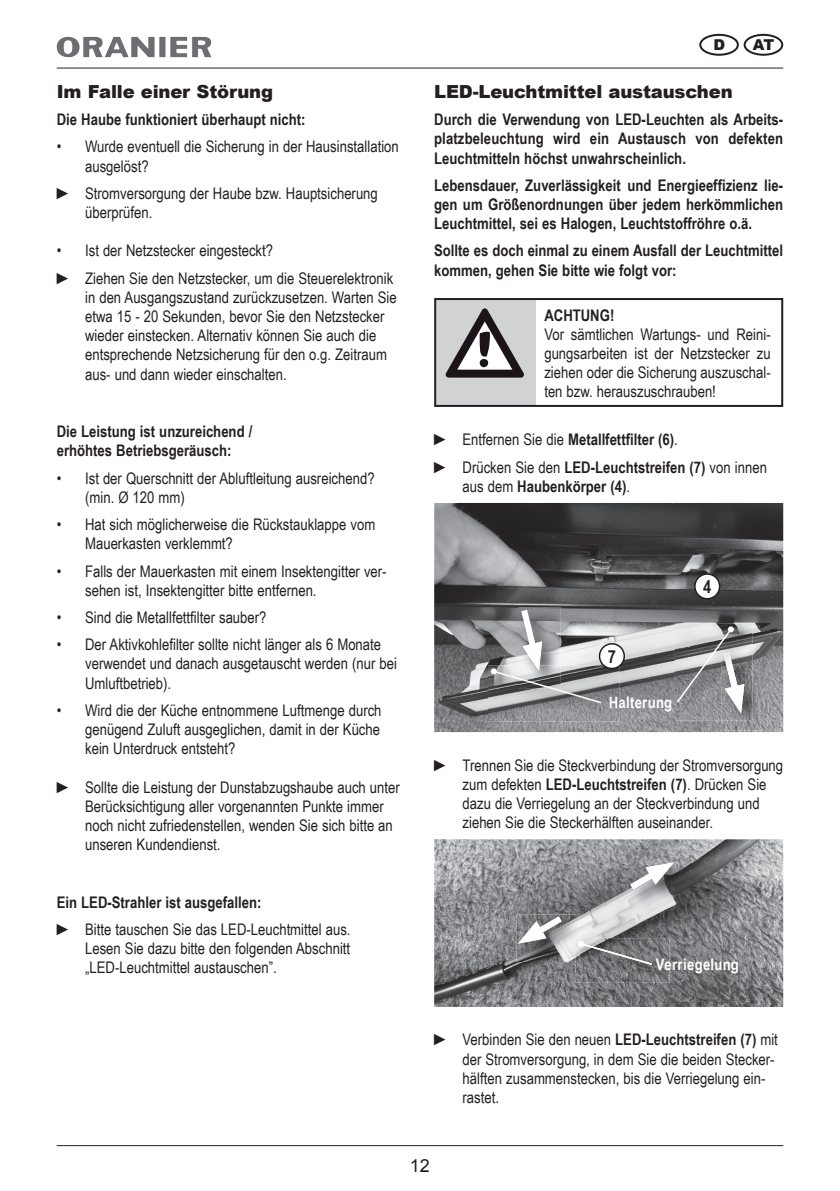
<style>
.page{position:relative;width:840px;height:1191px;background:#fff}
.page>*{position:absolute;margin:0;border:0;box-sizing:border-box;transform-origin:0 0}
.t1{font:900 18px "Arial";letter-spacing:-.01em;color:#231f20}
.t2{font:18px "Arial";color:#231f20}
.t3{font:700 18px "Arial Narrow";color:#231f20}
.t4{font:16px/19.2px "Arial Narrow";color:#231f20}
.t5{font:700 16px/19.2px "Arial Narrow";color:#231f20}
.t6{font:700 16px "Arial Narrow";letter-spacing:.02em;color:#fff}
.t7{font:900 15px "Arial";color:#231f20}
.s1{font-weight:400}
.s2{font-weight:700}
</style>
<div class="page">
<img style="left:109px;top:37px;width:46px;height:20px">
<hr style="left:57px;top:68px;width:725px;height:1px;background:#231f20">
<hr style="left:57px;top:1145px;width:725px;height:1px;background:#231f20">
<div style="left:743px;top:34px;width:39px;height:22px;border:2px solid #231f20;border-radius:50%"></div>
<div style="left:699px;top:34px;width:39px;height:22px;border:2px solid #231f20;border-radius:50%"></div>
<div style="left:435px;top:299px;width:100px;height:107px;background:#d1d2d4"></div>
<div style="left:434px;top:298px;width:348px;height:109px;border:2px solid #231f20"></div>
<svg style="left:445px;top:308px;width:78px;height:69px"></svg>
<img style="left:434px;top:503px;width:348px;height:229px">
<img style="left:720px;top:650px;width:42px;height:80px">
<img style="left:487px;top:665px;width:132px;height:56px">
<img style="left:609px;top:697px;width:10px;height:14px">
<svg style="left:490px;top:603px;width:112px;height:101px;background:#9c9d9f"></svg>
<img style="left:674px;top:623px;width:77px;height:97px">
<img style="left:720px;top:650px;width:31px;height:70px">
<svg style="left:674px;top:626px;width:70px;height:87px;background:#a0a1a3"></svg>
<div style="left:599px;top:644px;width:25px;height:24px;background:#fff;border-radius:50%"></div>
<div style="left:598px;top:643px;width:26px;height:26px;border:2px solid #231f20;border-radius:50%"></div>
<div style="left:694px;top:574px;width:25px;height:25px;background:#fff;border-radius:50%"></div>
<div style="left:693px;top:573px;width:27px;height:26px;border:2px solid #231f20;border-radius:50%"></div>
<img style="left:434px;top:839px;width:348px;height:168px">
<img style="left:575px;top:938px;width:94px;height:44px">
<img style="left:516px;top:914px;width:63px;height:48px">
<img style="left:575px;top:938px;width:4px;height:24px">
<svg style="left:577px;top:941px;width:74px;height:23px;background:#808083"></svg>
<svg style="left:517px;top:910px;width:51px;height:33px"></svg>
<img style="left:628px;top:859px;width:63px;height:48px">
<svg style="left:623px;top:862px;width:51px;height:33px"></svg>
<p class="t1" style="left:57px;top:78px;width:218px">Im Falle einer Störung</p>
<p class="t5" style="left:57px;top:109px;width:250px">Die Haube funktioniert überhaupt nicht:</p>
<p class="t4" style="left:85px;top:136px;width:315px;text-indent:-28px">• Wurde eventuell die Sicherung in der Hausinstallation ausgelöst?</p>
<p class="t4" style="left:85px;top:183px;width:294px;text-indent:-28px">► Stromversorgung der Haube bzw. Hauptsicherung überprüfen.</p>
<p class="t4" style="left:57px;top:236px;width:338px;line-height:27.2px">• Ist der Netzstecker eingesteckt?<br>► Ziehen Sie den Netzstecker, um die Steuerelektronik</p>
<p class="t4" style="left:85px;top:287px;width:313px">in den Ausgangszustand zurückzusetzen. Warten Sie etwa 15 - 20 Sekunden, bevor Sie den Netzstecker wieder einstecken. Alternativ können Sie auch die entsprechende Netzsicherung für den o.g. Zeitraum aus- und dann wieder einschalten.</p>
<p class="t5" style="left:57px;top:421px;width:197px">Die Leistung ist unzureichend / erhöhtes Betriebsgeräusch:</p>
<p class="t4" style="left:85px;top:468px;width:291px;text-indent:-28px">• Ist der Querschnitt der Abluftleitung ausreichend? (min. Ø 120 mm)</p>
<p class="t4" style="left:85px;top:514px;width:291px;text-indent:-28px">• Hat sich möglicherweise die Rückstauklappe vom<br>Mauerkasten verklemmt?</p>
<p class="t4" style="left:85px;top:560px;width:303px;text-indent:-28px">• Falls der Mauerkasten mit einem Insektengitter ver&shy;sehen ist, Insektengitter bitte entfernen.</p>
<p class="t4" style="left:57px;top:607px;width:211px">• Sind die Metallfettfilter sauber?</p>
<p class="t4" style="left:85px;top:634px;width:313px;text-indent:-28px">• Der Aktivkohlefilter sollte nicht länger als 6 Monate verwendet und danach ausgetauscht werden (nur bei<br>Umluftbetrieb).</p>
<p class="t4" style="left:85px;top:700px;width:298px;text-align:justify;text-indent:-28px">• Wird die der Küche entnommene Luftmenge durch genügend Zuluft ausgeglichen, damit in der Küche kein Unterdruck entsteht?</p>
<p class="t4" style="left:85px;top:776px;width:316px;text-indent:-28px">► Sollte die Leistung der Dunstabzugshaube auch unter Berücksichtigung aller vorgenannten Punkte immer noch nicht zufriedenstellen, wenden Sie sich bitte an unseren Kundendienst.</p>
<p class="t5" style="left:57px;top:892px;width:206px">Ein LED-Strahler ist ausgefallen:</p>
<p class="t4" style="left:85px;top:919px;width:267px;text-align:justify;text-indent:-28px">► Bitte tauschen Sie das LED-Leuchtmittel aus.<br>Lesen Sie dazu bitte den folgenden Abschnitt „LED-Leuchtmittel austauschen”.</p>
<p class="t7" style="left:713px;top:34px;width:13px">D</p>
<p class="t7" style="left:752px;top:34px;width:23px">AT</p>
<p class="t1" style="left:434px;top:78px;width:300px">LED-Leuchtmittel austauschen</p>
<p class="t5" style="left:434px;top:109px;width:350px;text-align:justify">Durch die Verwendung von LED-Leuchten als Arbeits&shy;platzbeleuchtung wird ein Austausch von defekten Leuchtmitteln höchst unwahrscheinlich.</p>
<p class="t5" style="left:434px;top:175px;width:350px;text-align:justify">Lebensdauer, Zuverlässigkeit und Energieeffizienz lie&shy;gen um Größenordnungen über jedem herkömmlichen Leuchtmittel, sei es Halogen, Leuchtstoffröhre o.ä.</p>
<p class="t5" style="left:434px;top:240px;width:350px">Sollte es doch einmal zu einem Ausfall der Leuchtmittel kommen, gehen Sie bitte wie folgt vor:</p>
<p class="t5" style="left:544px;top:304px;width:71px">ACHTUNG!</p>
<p class="t4" style="left:544px;top:324px;width:228px;text-align:justify">Vor sämtlichen Wartungs- und Reini&shy;gungsarbeiten ist der Netzstecker zu ziehen oder die Sicherung auszuschal&shy;ten bzw. herauszuschrauben!</p>
<p class="t5" style="left:434px;top:425px;width:334px;line-height:27.2px"><span class="s1">► Entfernen Sie die</span> Metallfettfilter (6)<span class="s1">.<br>► Drücken Sie den</span> LED-Leuchtstreifen (7) <span class="s1">von innen</span></p>
<p class="t5" style="left:462px;top:476px;width:169px"><span class="s1">aus dem</span> Haubenkörper (4)<span class="s1">.</span></p>
<p class="t3" style="left:607px;top:642px;width:10px">7</p>
<p class="t6" style="left:608px;top:690px;width:65px">Halterung</p>
<p class="t3" style="left:702px;top:573px;width:10px">4</p>
<p class="t4" style="left:462px;top:754px;width:322px;text-indent:-28px">► Trennen Sie die Steckverbindung der Stromversorgung zum defekten <span class="s2">LED-Leuchtstreifen (7)</span>. Drücken Sie dazu die Verriegelung an der Steckverbindung und ziehen Sie die Steckerhälften auseinander.</p>
<p class="t6" style="left:655px;top:952px;width:84px">Verriegelung</p>
<p class="t4" style="left:462px;top:1029px;width:317px;text-indent:-28px">► Verbinden Sie den neuen <span class="s2">LED-Leuchtstreifen (7)</span> mit der Stromversorgung, in dem Sie die beiden Stecker&shy;hälften zusammenstecken, bis die Verriegelung ein&shy;rastet.</p>
<p class="t2" style="left:410px;top:1154px;width:22px">12</p>
</div>
